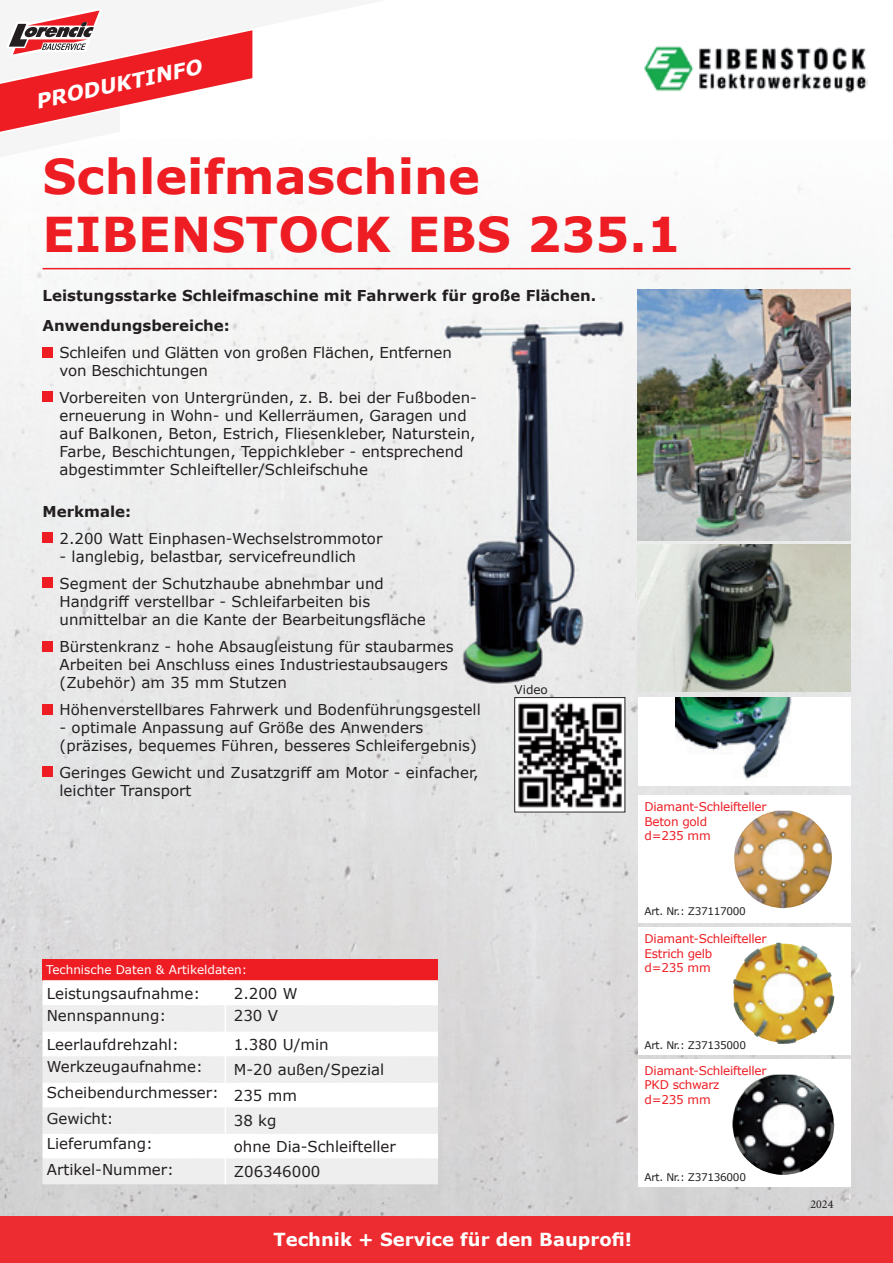
<style>
.page{position:relative;width:893px;height:1263px;background:#fff}
.page>*{position:absolute;margin:0;border:0;box-sizing:border-box;transform-origin:0 0}
.t1{font:700 48px/57.6px "Verdana";color:#ee1d23}
.t2{font:italic 700 20.25px "Verdana";color:#fff}
.t3{font:700 18px "Verdana";color:#fff}
.t4{font:15px/18px "Verdana";color:#231f20}
.t5{font:700 15px/30px "Verdana";color:#231f20}
.t6{font:12px/14.4px "Verdana";letter-spacing:-.02em;color:#ee1d23}
.t7{font:12px "Verdana";color:#fff}
.t8{font:12px "Verdana";color:#231f20}
.t9{font:12px "Minion Pro";color:#231f20}
.t10{font:10.5px "Verdana";letter-spacing:-.03em;color:#231f20}
</style>
<div class="page">
<div style="left:0;top:211px;width:446px;height:212px;background:#f5f5f5"></div>
<img style="left:446px;top:211px;width:447px;height:106px">
<img style="left:849px;top:317px;width:44px;height:899px">
<div style="left:0;top:423px;width:430px;height:211px;background:#eceded"></div>
<img style="left:625px;top:528px;width:224px;height:212px">
<img style="left:0;top:634px;width:446px;height:582px">
<img style="left:446px;top:694px;width:90px;height:522px">
<img style="left:536px;top:694px;width:89px;height:3px">
<img style="left:581px;top:740px;width:268px;height:476px">
<img style="left:536px;top:812px;width:45px;height:404px">
<div style="left:0;top:1216px;width:893px;height:47px;background:#ec2c30"></div>
<svg style="left:0;top:10px;width:253px;height:122px"></svg>
<hr style="left:43px;top:268px;width:807px;height:1px;background:#ee1d23">
<div style="left:43px;top:959px;width:395px;height:21px;background:#ee1d23"></div>
<svg style="left:43px;top:980px;width:395px;height:26px"></svg>
<svg style="left:43px;top:1006px;width:395px;height:178px;fill:#eeeeef"></svg>
<svg style="left:225px;top:980px;width:1px;height:204px"></svg>
<img style="left:644px;top:46px;width:223px;height:47px">
<img style="left:430px;top:308px;width:204px;height:386px">
<img style="left:638px;top:544px;width:212px;height:147px">
<img style="left:638px;top:289px;width:212px;height:251px">
<div style="left:43px;top:533px;width:10px;height:10px;background:#ee1d23"></div>
<div style="left:43px;top:347px;width:10px;height:11px;background:#ee1d23"></div>
<div style="left:43px;top:391px;width:10px;height:11px;background:#ee1d23"></div>
<div style="left:638px;top:795px;width:212px;height:128px;background:#fff"></div>
<img style="left:734px;top:810px;width:98px;height:98px">
<div style="left:638px;top:927px;width:212px;height:127px;background:#fff"></div>
<img style="left:733px;top:943px;width:101px;height:101px">
<div style="left:638px;top:1059px;width:212px;height:127px;background:#fff"></div>
<img style="left:732px;top:1074px;width:102px;height:101px">
<div style="left:43px;top:577px;width:10px;height:11px;background:#ee1d23"></div>
<div style="left:43px;top:641px;width:10px;height:11px;background:#ee1d23"></div>
<div style="left:43px;top:704px;width:10px;height:10px;background:#ee1d23"></div>
<div style="left:43px;top:766px;width:10px;height:11px;background:#ee1d23"></div>
<div style="left:638px;top:697px;width:212px;height:89px;background:#fff"></div>
<img style="left:676px;top:697px;width:116px;height:82px">
<img style="left:516px;top:699px;width:107px;height:111px">
<div style="left:514px;top:697px;width:111px;height:115px;border:1px solid #231f20"></div>
<h2 class="t2" style="left:33px;top:87px;width:171px;rotate:-12deg">PRODUKTINFO</h2>
<h1 class="t1" style="left:43px;top:147px;width:640px">Schleifmaschine<br>EIBENSTOCK EBS 235.1</h1>
<p class="t5" style="left:43px;top:280px;width:555px">Leistungsstarke Schleifmaschine mit Fahrwerk für große Flächen.<br>Anwendungsbereiche:</p>
<p class="t4" style="left:60px;top:343px;width:394px;text-indent:-17px">• Schleifen und Glätten von großen Flächen, Entfernen von Beschichtungen</p>
<p class="t4" style="left:60px;top:388px;width:419px;text-indent:-17px">• Vorbereiten von Untergründen, z. B. bei der Fußboden&shy;erneuerung in Wohn- und Kellerräumen, Garagen und auf Balkonen, Beton, Estrich, Fliesenkleber, Naturstein, Farbe, Beschichtungen, Teppichkleber - entsprechend abgestimmter Schleifteller/Schleifschuhe</p>
<p class="t5" style="left:43px;top:496px;width:90px">Merkmale:</p>
<p class="t4" style="left:43px;top:529px;width:341px">• 2.200 Watt Einphasen-Wechselstrommotor</p>
<p class="t4" style="left:60px;top:547px;width:298px">- langlebig, belastbar, servicefreundlich</p>
<p class="t4" style="left:60px;top:574px;width:368px;text-indent:-17px">• Segment der Schutzhaube abnehmbar und<br>Handgriff verstellbar - Schleifarbeiten bis unmittelbar an die Kante der Bearbeitungsfläche</p>
<p class="t4" style="left:60px;top:637px;width:395px;text-indent:-17px">• Bürstenkranz - hohe Absaugleistung für staubarmes<br>Arbeiten bei Anschluss eines Industriestaubsaugers (Zubehör) am 35 mm Stutzen</p>
<p class="t4" style="left:43px;top:700px;width:440px">• Höhenverstellbares Fahrwerk und Bodenführungsgestell</p>
<p class="t4" style="left:60px;top:718px;width:419px">- optimale Anpassung auf Größe des Anwenders (präzises, bequemes Führen, besseres Schleifergebnis)</p>
<p class="t4" style="left:60px;top:763px;width:421px;text-indent:-17px">• Geringes Gewicht und Zusatzgriff am Motor - einfacher, leichter Transport</p>
<p class="t8" style="left:514px;top:681px;width:35px">Video</p>
<p class="t6" style="left:645px;top:799px;width:123px">Diamant-Schleifteller<br>Beton gold<br>d=235 mm</p>
<p class="t7" style="left:46px;top:961px;width:202px">Technische Daten &amp; Artikeldaten:</p>
<p class="t4" style="left:47px;top:984px;width:155px">Leistungsaufnahme:</p>
<p class="t4" style="left:234px;top:984px;width:65px">2.200 W</p>
<p class="t4" style="left:47px;top:1007px;width:121px">Nennspannung:</p>
<p class="t4" style="left:234px;top:1007px;width:46px">230 V</p>
<p class="t4" style="left:47px;top:1035px;width:134px">Leerlaufdrehzahl:</p>
<p class="t4" style="left:234px;top:1035px;width:96px">1.380 U/min</p>
<p class="t4" style="left:47px;top:1058px;width:158px">Werkzeugaufnahme:</p>
<p class="t4" style="left:47px;top:1058px;width:339px;line-height:22.8px;text-indent:187px">M-20 außen/Spezial<br>Scheibendurchmesser: 235 mm</p>
<p class="t4" style="left:47px;top:1109px;width:68px">Gewicht:</p>
<p class="t4" style="left:234px;top:1112px;width:44px">38 kg</p>
<p class="t4" style="left:47px;top:1134px;width:108px">Lieferumfang:</p>
<p class="t4" style="left:234px;top:1137px;width:164px">ohne Dia-Schleifteller</p>
<p class="t4" style="left:47px;top:1160px;width:129px">Artikel-Nummer:</p>
<p class="t4" style="left:234px;top:1163px;width:88px">Z06346000</p>
<p class="t10" style="left:645px;top:903px;width:103px">Art. Nr.: Z37117000</p>
<p class="t6" style="left:645px;top:931px;width:123px">Diamant-Schleifteller<br>Estrich gelb<br>d=235 mm</p>
<p class="t10" style="left:645px;top:1038px;width:103px">Art. Nr.: Z37135000</p>
<p class="t6" style="left:645px;top:1063px;width:123px">Diamant-Schleifteller<br>PKD schwarz<br>d=235 mm</p>
<p class="t10" style="left:645px;top:1170px;width:103px">Art. Nr.: Z37136000</p>
<p class="t3" style="left:273px;top:1227px;width:360px">Technik + Service für den Bauprofi!</p>
<p class="t9" style="left:810px;top:1196px;width:25px">2024</p>
</div>
